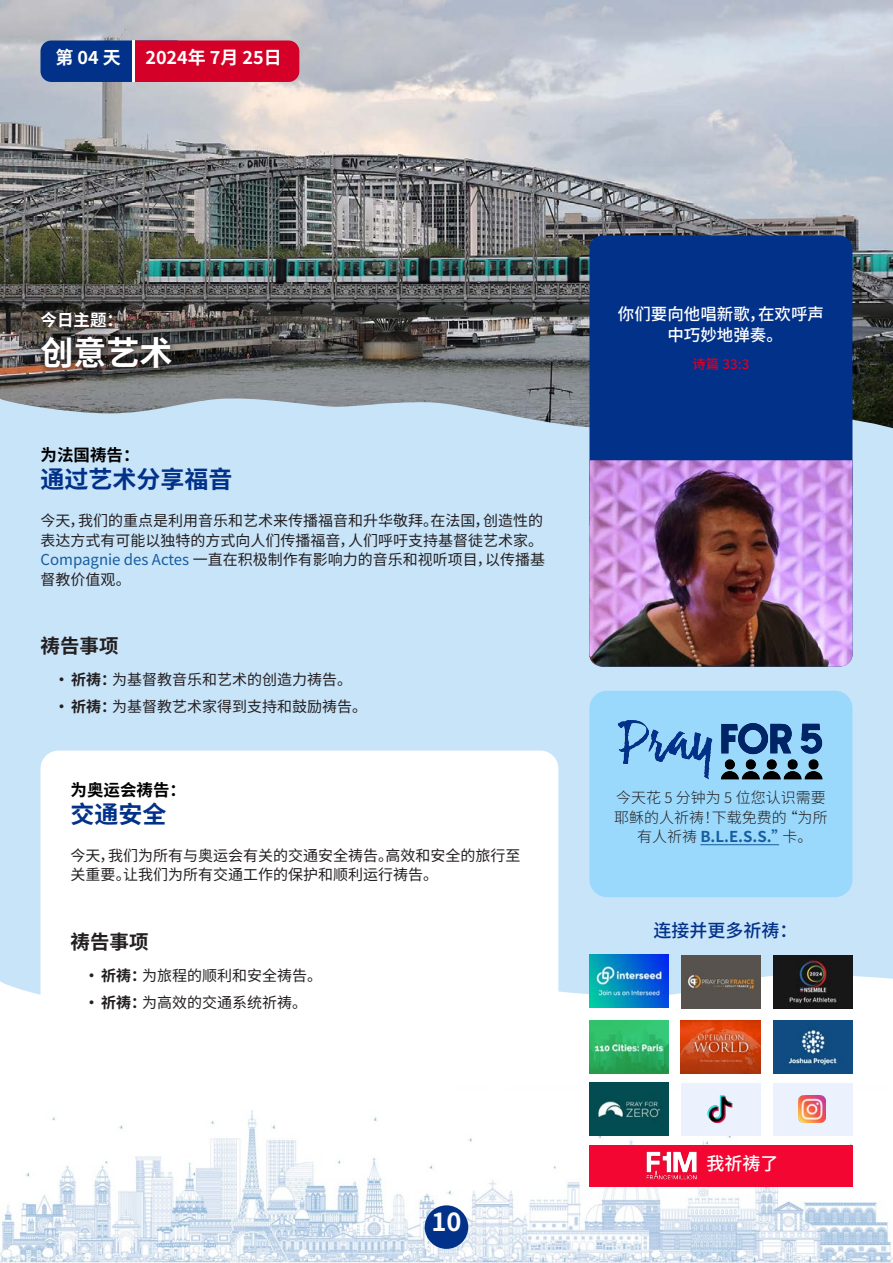
<style>
.page{position:relative;width:893px;height:1263px;background:#fff}
.page>*{position:absolute;margin:0;border:0;box-sizing:border-box;transform-origin:0 0}
.Heading_1{font:700 33px "Source Han Sans CN";color:#fff}
.t1{font:700 25.5px "Source Han Sans CN";color:#fff}
.Heading_2{font:700 24px "Source Han Sans CN";color:#023189}
.Prayer_Point_Title{font:700 19.5px "Source Han Sans CN";color:#231f20}
.Date_No{font:700 18px "Source Han Sans CN";color:#fff}
.Read_More_Button{font:500 18px "Source Han Sans CN";color:#023189}
.Day_No{font:700 18px "Source Han Sans CN";color:#fff}
.t2{font:500 18px "Source Han Sans CN";color:#fff}
.Bible_Verse{font:500 16.5px/21px "Source Han Sans CN";color:#fff;text-align:center}
.Prayer_Theme{font:700 16.5px "Source Han Sans CN";color:#000}
.Theme_title{font:700 16.5px "Source Han Sans CN";color:#fff}
.t3{font:15px/19.5px "Source Han Sans CN";color:#231f20}
.Pray_for_5{font:300 15px/19.5px "Source Han Sans CN";color:#231f20;text-align:center}
.Bible_Name{font:500 13.5px "Source Han Sans CN";color:#d50028}
.s1{color:#175d9e}
.s2{font-weight:700}
.s3{font-weight:700;color:#175d9e}
</style>
<div class="page">
<img style="left:0;top:1086px;width:893px;height:177px">
<div style="left:425px;top:1205px;width:43px;height:44px;background:#023189;border-radius:50%"></div>
<img style="left:0;top:0;width:893px;height:396px">
<div style="left:0;top:396px;width:893px;height:605px;background:#c8e4f9"></div>
<div style="left:589px;top:235px;width:263px;height:225px;background:#023189"></div>
<div style="left:34px;top:306px;width:145px;height:69px;background:#231f20;opacity:.84"></div>
<img style="left:589px;top:460px;width:263px;height:207px">
<div style="left:41px;top:41px;width:145px;height:41px;background:#023189;border-radius:11px"></div>
<div style="left:135px;top:41px;width:164px;height:41px;background:#d50028"></div>
<hr style="left:132px;top:40px;width:3px;height:42px;background:#fff">
<div style="left:40px;top:751px;width:518px;height:314px;background:#fff;border-radius:18px"></div>
<div style="left:589px;top:691px;width:263px;height:206px;background:#9ad9fc;border-radius:17px"></div>
<img style="left:618px;top:720px;width:205px;height:59px">
<img style="left:589px;top:954px;width:80px;height:53px">
<img style="left:681px;top:955px;width:80px;height:53px">
<img style="left:773px;top:955px;width:79px;height:53px">
<img style="left:589px;top:1020px;width:80px;height:53px">
<img style="left:681px;top:1020px;width:79px;height:53px">
<img style="left:773px;top:1020px;width:79px;height:53px">
<img style="left:589px;top:1083px;width:79px;height:53px">
<div style="left:681px;top:1083px;width:79px;height:53px;background:#ebf1fd"></div>
<div style="left:773px;top:1083px;width:79px;height:53px;background:#ebf1fd"></div>
<img style="left:707px;top:1095px;width:26px;height:28px">
<img style="left:799px;top:1095px;width:27px;height:28px">
<hr style="left:700px;top:844px;width:79px;height:1px;background:#175d9e">
<div style="left:589px;top:1145px;width:263px;height:41px;background:#f30632"></div>
<img style="left:646px;top:1151px;width:50px;height:29px">
<p class="Day_No" style="left:56px;top:47px;width:67px">第 04 天</p>
<p class="Date_No" style="left:145px;top:47px;width:138px">2024年 7月 25日</p>
<p class="Theme_title" style="left:40px;top:311px;width:84px">今日主题：</p>
<p class="Heading_1" style="left:40px;top:335px;width:133px">创意艺术</p>
<p class="Prayer_Theme" style="left:40px;top:445px;width:100px">为法国祷告：</p>
<p class="Heading_2" style="left:40px;top:465px;width:193px">通过艺术分享福音</p>
<p class="t3" style="left:40px;top:511px;width:506px">今天，我们的重点是利用音乐和艺术来传播福音和升华敬拜。在法国，创造性的表达方式有可能以独特的方式向人们传播福音，人们呼吁支持基督徒艺术家。<span class="s1">Compagnie des Actes</span> 一直在积极制作有影响力的音乐和视听项目，以传播基督教价值观。</p>
<p class="Prayer_Point_Title" style="left:40px;top:635px;width:79px">祷告事项</p>
<p class="t3" style="left:54px;top:670px;width:300px"><span class="s2">•祈祷：</span>为基督教音乐和艺术的创造力祷告。</p>
<p class="t3" style="left:54px;top:697px;width:315px"><span class="s2">•祈祷：</span>为基督教艺术家得到支持和鼓励祷告。</p>
<p class="Prayer_Theme" style="left:70px;top:781px;width:117px">为奥运会祷告：</p>
<p class="Heading_2" style="left:70px;top:801px;width:97px">交通安全</p>
<p class="t3" style="left:70px;top:846px;width:451px">今天，我们为所有与奥运会有关的交通安全祷告。高效和安全的旅行至关重要。让我们为所有交通工作的保护和顺利运行祷告。</p>
<p class="Prayer_Point_Title" style="left:70px;top:931px;width:79px">祷告事项</p>
<p class="t3" style="left:84px;top:966px;width:240px"><span class="s2">•祈祷：</span>为旅程的顺利和安全祷告。</p>
<p class="t3" style="left:84px;top:993px;width:225px"><span class="s2">•祈祷：</span>为高效的交通系统祈祷。</p>
<h2 class="t1" style="left:431px;top:1207px;width:32px">10</h2>
<p class="Bible_Verse" style="left:618px;top:304px;width:208px">你们要向他唱新歌，在欢呼声中巧妙地弹奏。</p>
<p class="Bible_Name" style="left:692px;top:356px;width:59px">诗篇 33:3</p>
<p class="Pray_for_5" style="left:614px;top:788px;width:215px">今天花 5 分钟为 5 位您认识需要耶稣的人祈祷！下载免费的 “为所有人祈祷 <span class="s3">B.L.E.S.S.”</span>卡。</p>
<p class="Read_More_Button" style="left:653px;top:920px;width:145px">连接并更多祈祷：</p>
<p class="t2" style="left:706px;top:1153px;width:73px">我祈祷了</p>
</div>
